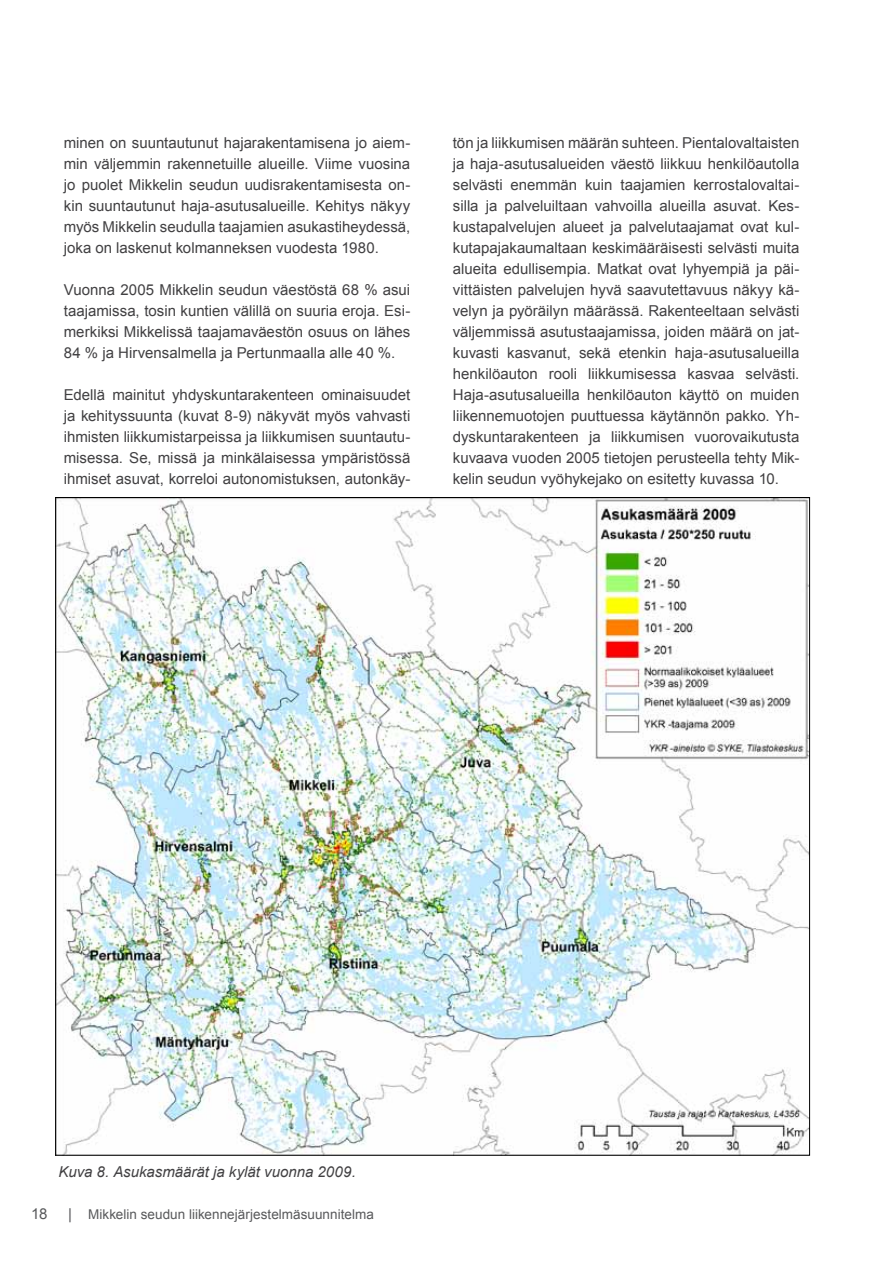
<style>
.page{position:relative;width:893px;height:1263px;background:#fff}
.page>*{position:absolute;margin:0;border:0;box-sizing:border-box;transform-origin:0 0}
.t1{font:15px/21px "Arial";color:#414042;text-align:justify}
.t2{font:italic 15px "Arial";color:#414042}
.t3{font:15px "Arial";color:#58595b}
.t4{font:13.5px "Arial";letter-spacing:.005em;color:#58595b}
.s1{font-size:15px}
</style>
<div class="page">
<img style="left:58px;top:499px;width:750px;height:654px">
<p class="t1" style="left:64px;top:132px;width:348px">minen on suuntautunut hajarakentamisena jo aiem&shy;min väljemmin rakennetuille alueille. Viime vuosina jo puolet Mikkelin seudun uudisrakentamisesta on&shy;kin suuntautunut haja-asutusalueille. Kehitys näkyy myös Mikkelin seudulla taajamien asukastiheydessä, joka on laskenut kolmanneksen vuodesta 1980.</p>
<p class="t1" style="left:64px;top:279px;width:348px">Vuonna 2005 Mikkelin seudun väestöstä 68 % asui taajamissa, tosin kuntien välillä on suuria eroja. Esi&shy;merkiksi Mikkelissä taajamaväestön osuus on lähes 84 % ja Hirvensalmella ja Pertunmaalla alle 40 %.</p>
<p class="t1" style="left:64px;top:384px;width:348px">Edellä mainitut yhdyskuntarakenteen ominaisuudet ja kehityssuunta (kuvat 8-9) näkyvät myös vahvasti ihmisten liikkumistarpeissa ja liikkumisen suuntautu&shy;misessa. Se, missä ja minkälaisessa ympäristössä ihmiset asuvat, korreloi autonomistuksen, autonkäy-</p>
<p class="t1" style="left:453px;top:132px;width:348px">tön ja liikkumisen määrän suhteen. Pientalovaltaisten ja haja-asutusalueiden väestö liikkuu henkilöautolla selvästi enemmän kuin taajamien kerrostalovaltai&shy;silla ja palveluiltaan vahvoilla alueilla asuvat. Kes&shy;kustapalvelujen alueet ja palvelutaajamat ovat kul&shy;kutapajakaumaltaan keskimääräisesti selvästi muita alueita edullisempia. Matkat ovat lyhyempiä ja päi&shy;vittäisten palvelujen hyvä saavutettavuus näkyy kä&shy;velyn ja pyöräilyn määrässä. Rakenteeltaan selvästi väljemmissä asutustaajamissa, joiden määrä on jat&shy;kuvasti kasvanut, sekä etenkin haja-asutusalueilla henkilöauton rooli liikkumisessa kasvaa selvästi.<br>Haja-asutusalueilla henkilöauton käyttö on muiden liikennemuotojen puuttuessa käytännön pakko. Yh&shy;dyskuntarakenteen ja liikkumisen vuorovaikutusta kuvaava vuoden 2005 tietojen perusteella tehty Mik&shy;kelin seudun vyöhykejako on esitetty kuvassa 10.</p>
<p class="t2" style="left:58px;top:1162px;width:299px">Kuva 8. Asukasmäärät ja kylät vuonna 2009.</p>
<p class="t3" style="left:31px;top:1204px;width:18px">18</p>
<p class="t4" style="left:68px;top:1205px;width:307px"><span class="s1">|</span> Mikkelin seudun liikennejärjestelmäsuunnitelma</p>
</div>
